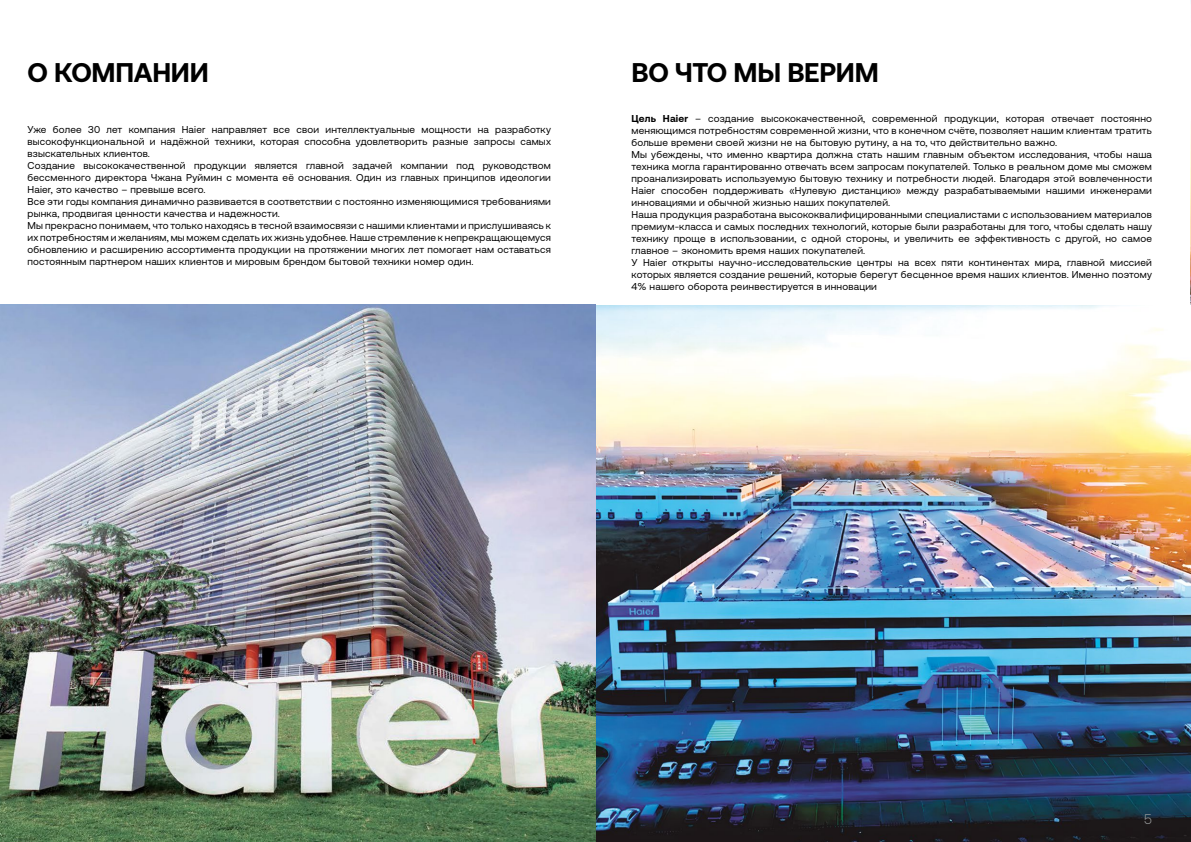
<style>
.page{position:relative;width:1191px;height:842px;background:#fff}
.page>*{position:absolute;margin:0;border:0;box-sizing:border-box;transform-origin:0 0}
.t1{font:700 27px "Aeonik Pro";letter-spacing:-.01em;color:#000}
.t2{font:300 14px "Aeonik Pro";color:#9c9e9f}
.t3{font:10px/12px "Aeonik Pro";letter-spacing:.02em;color:#000}
.s1{font-weight:700}
</style>
<div class="page">
<img style="left:1190px;top:0;width:1px;height:842px">
<img style="left:0;top:305px;width:1191px;height:537px">
<h1 class="t1" style="left:27px;top:57px;width:183px">О КОМПАНИИ</h1>
<p class="t3" style="left:27px;top:123px;width:525px">Уже более 30 лет компания Haier направляет все свои интеллектуальные мощности на разработку высокофункциональной и надёжной техники, которая способна удовлетворить разные запросы самых взыскательных клиентов.<br>Создание высококачественной продукции является главной задачей компании под руководством бессменного директора Чжана Руймин с момента её основания. Один из главных принципов идеологии Haier, это качество – превыше всего.<br>Все эти годы компания динамично развивается в соответствии с постоянно изменяющимися требованиями рынка, продвигая ценности качества и надежности.<br>Мы прекрасно понимаем, что только находясь в тесной взаимосвязи с нашими клиентами и прислушиваясь к их потребностям и желаниям, мы можем сделать их жизнь удобнее. Наше стремление к непрекращающемуся обновлению и расширению ассортимента продукции на протяжении многих лет помогает нам оставаться постоянным партнером наших клиентов и мировым брендом бытовой техники номер один.</p>
<h1 class="t1" style="left:631px;top:57px;width:249px">ВО ЧТО МЫ ВЕРИМ</h1>
<p class="t3" style="left:631px;top:113px;width:522px"><span class="s1">Цель Haier</span> – создание высококачественной, современной продукции, которая отвечает постоянно меняющимся потребностям современной жизни, что в конечном счёте, позволяет нашим клиентам тратить больше времени своей жизни не на бытовую рутину, а на то, что действительно важно.<br>Мы убеждены, что именно квартира должна стать нашим главным объектом исследования, чтобы наша техника могла гарантированно отвечать всем запросам покупателей. Только в реальном доме мы сможем проанализировать используемую бытовую технику и потребности людей. Благодаря этой вовлеченности Haier способен поддерживать «Нулевую дистанцию» между разрабатываемыми нашими инженерами инновациями и обычной жизнью наших покупателей.<br>Наша продукция разработана высококвалифицированными специалистами с использованием материалов премиум-класса и самых последних технологий, которые были разработаны для того, чтобы сделать нашу технику проще в использовании, с одной стороны, и увеличить ее эффективность с другой, но самое главное – экономить время наших покупателей.<br>У Haier открыты научно-исследовательские центры на всех пяти континентах мира, главной миссией которых является создание решений, которые берегут бесценное время наших клиентов. Именно поэтому 4% нашего оборота реинвестируется в инновации</p>
<h2 class="t2" style="left:1144px;top:812px;width:9px">5</h2>
</div>
